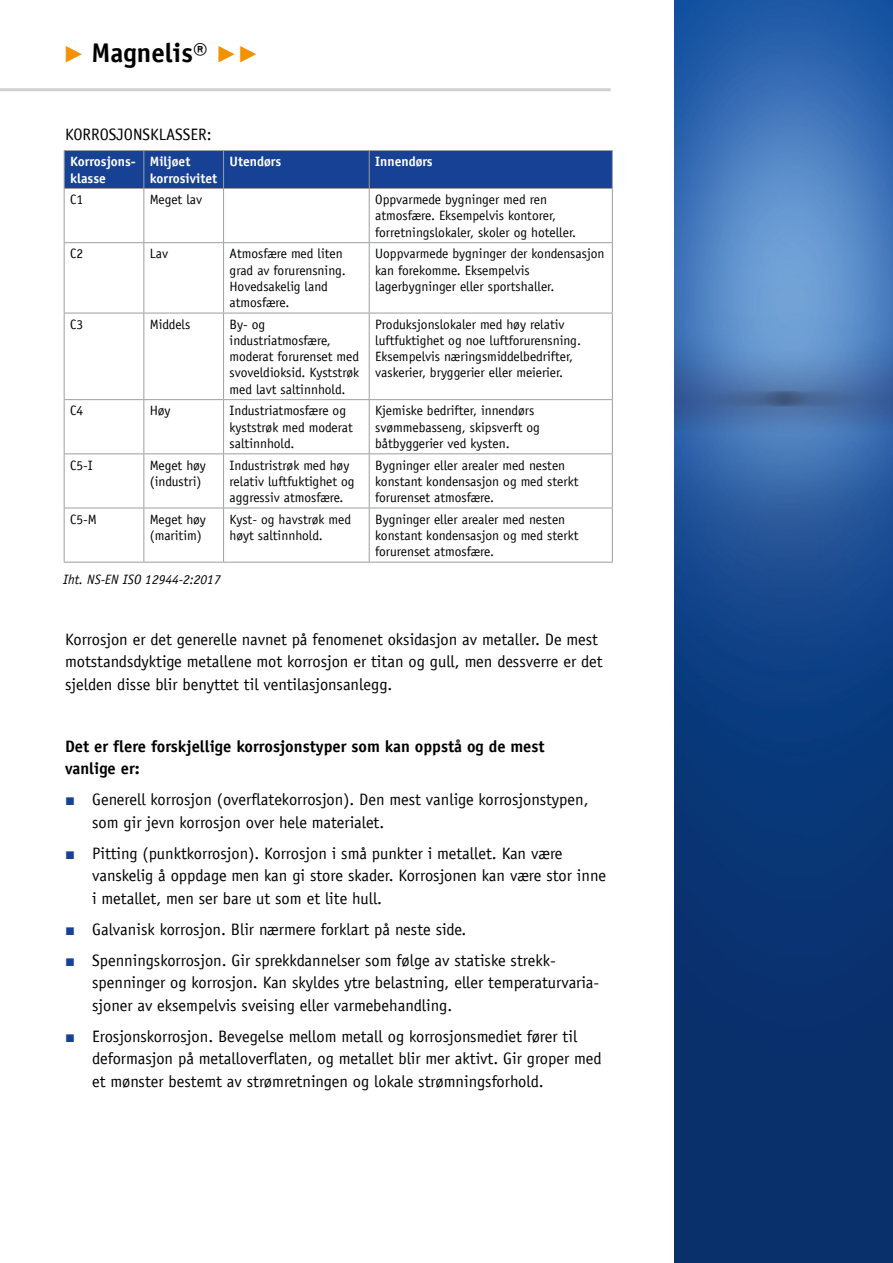
<style>
.page{position:relative;width:893px;height:1263px;background:#fff}
.page>*{position:absolute;margin:0;border:0;box-sizing:border-box;transform-origin:0 0}
.t1{font:700 27px "TROX Officina Sans";color:#000}
.t2{font:16.5px/22.5px "TROX Officina Sans";color:#000}
.t3{font:700 16.5px/22.5px "TROX Officina Sans";color:#000}
.t4{font:13.5px/16.2px "TROX Officina Sans";color:#000}
.t5{font:700 13.5px/16.2px "TROX Officina Sans";color:#fff}
.t6{font:italic 13.5px "TROX Officina Sans";color:#000}
.s1{font-family:"TROX Helvetica";font-weight:400;color:#f39200}
.s2{font-family:"Arial";color:#164194}
</style>
<div class="page">
<hr style="left:0;top:88px;width:611px;height:3px;background:#d0d0d0">
<img style="left:674px;top:0;width:219px;height:1263px">
<div style="left:65px;top:151px;width:547px;height:37px;background:#164194"></div>
<hr style="left:64px;top:150px;width:80px;height:1px;background:#9d9ea0">
<hr style="left:64px;top:151px;width:1px;height:37px;background:#9d9ea0">
<hr style="left:144px;top:150px;width:80px;height:1px;background:#9d9ea0">
<hr style="left:143px;top:151px;width:1px;height:37px;background:#9d9ea0">
<hr style="left:224px;top:150px;width:145px;height:1px;background:#9d9ea0">
<hr style="left:223px;top:151px;width:1px;height:37px;background:#9d9ea0">
<hr style="left:369px;top:150px;width:244px;height:1px;background:#9d9ea0">
<hr style="left:369px;top:151px;width:1px;height:37px;background:#9d9ea0">
<hr style="left:612px;top:151px;width:1px;height:37px;background:#9d9ea0">
<hr style="left:64px;top:188px;width:80px;height:1px;background:#9d9ea0">
<hr style="left:144px;top:188px;width:80px;height:1px;background:#9d9ea0">
<hr style="left:224px;top:188px;width:145px;height:1px;background:#9d9ea0">
<hr style="left:369px;top:188px;width:244px;height:1px;background:#9d9ea0">
<hr style="left:143px;top:189px;width:1px;height:53px;background:#9d9ea0">
<hr style="left:223px;top:189px;width:1px;height:53px;background:#9d9ea0">
<hr style="left:369px;top:189px;width:1px;height:53px;background:#9d9ea0">
<hr style="left:143px;top:243px;width:1px;height:70px;background:#9d9ea0">
<hr style="left:223px;top:243px;width:1px;height:70px;background:#9d9ea0">
<hr style="left:369px;top:243px;width:1px;height:70px;background:#9d9ea0">
<hr style="left:143px;top:313px;width:1px;height:86px;background:#9d9ea0">
<hr style="left:223px;top:313px;width:1px;height:86px;background:#9d9ea0">
<hr style="left:369px;top:313px;width:1px;height:86px;background:#9d9ea0">
<hr style="left:143px;top:400px;width:1px;height:53px;background:#9d9ea0">
<hr style="left:223px;top:400px;width:1px;height:53px;background:#9d9ea0">
<hr style="left:369px;top:400px;width:1px;height:53px;background:#9d9ea0">
<hr style="left:143px;top:454px;width:1px;height:54px;background:#9d9ea0">
<hr style="left:223px;top:454px;width:1px;height:54px;background:#9d9ea0">
<hr style="left:369px;top:454px;width:1px;height:54px;background:#9d9ea0">
<hr style="left:143px;top:508px;width:1px;height:54px;background:#9d9ea0">
<hr style="left:223px;top:508px;width:1px;height:54px;background:#9d9ea0">
<hr style="left:369px;top:508px;width:1px;height:54px;background:#9d9ea0">
<hr style="left:64px;top:189px;width:1px;height:53px;background:#9d9ea0">
<hr style="left:612px;top:189px;width:1px;height:53px;background:#9d9ea0">
<hr style="left:64px;top:242px;width:80px;height:1px;background:#9d9ea0">
<hr style="left:64px;top:243px;width:1px;height:70px;background:#9d9ea0">
<hr style="left:144px;top:242px;width:80px;height:1px;background:#9d9ea0">
<hr style="left:224px;top:242px;width:145px;height:1px;background:#9d9ea0">
<hr style="left:369px;top:242px;width:244px;height:1px;background:#9d9ea0">
<hr style="left:612px;top:243px;width:1px;height:70px;background:#9d9ea0">
<hr style="left:64px;top:313px;width:80px;height:1px;background:#9d9ea0">
<hr style="left:64px;top:313px;width:1px;height:86px;background:#9d9ea0">
<hr style="left:144px;top:313px;width:80px;height:1px;background:#9d9ea0">
<hr style="left:224px;top:313px;width:145px;height:1px;background:#9d9ea0">
<hr style="left:369px;top:313px;width:244px;height:1px;background:#9d9ea0">
<hr style="left:612px;top:313px;width:1px;height:86px;background:#9d9ea0">
<hr style="left:64px;top:399px;width:80px;height:1px;background:#9d9ea0">
<hr style="left:64px;top:400px;width:1px;height:53px;background:#9d9ea0">
<hr style="left:144px;top:399px;width:80px;height:1px;background:#9d9ea0">
<hr style="left:224px;top:399px;width:145px;height:1px;background:#9d9ea0">
<hr style="left:369px;top:399px;width:244px;height:1px;background:#9d9ea0">
<hr style="left:612px;top:400px;width:1px;height:53px;background:#9d9ea0">
<hr style="left:64px;top:453px;width:80px;height:1px;background:#9d9ea0">
<hr style="left:64px;top:454px;width:1px;height:54px;background:#9d9ea0">
<hr style="left:144px;top:453px;width:80px;height:1px;background:#9d9ea0">
<hr style="left:224px;top:453px;width:145px;height:1px;background:#9d9ea0">
<hr style="left:369px;top:453px;width:244px;height:1px;background:#9d9ea0">
<hr style="left:612px;top:454px;width:1px;height:54px;background:#9d9ea0">
<hr style="left:64px;top:508px;width:80px;height:1px;background:#9d9ea0">
<hr style="left:64px;top:508px;width:1px;height:54px;background:#9d9ea0">
<hr style="left:144px;top:508px;width:80px;height:1px;background:#9d9ea0">
<hr style="left:224px;top:508px;width:145px;height:1px;background:#9d9ea0">
<hr style="left:369px;top:508px;width:244px;height:1px;background:#9d9ea0">
<hr style="left:612px;top:508px;width:1px;height:54px;background:#9d9ea0">
<hr style="left:64px;top:562px;width:80px;height:1px;background:#9d9ea0">
<hr style="left:144px;top:562px;width:80px;height:1px;background:#9d9ea0">
<hr style="left:224px;top:562px;width:145px;height:1px;background:#9d9ea0">
<hr style="left:369px;top:562px;width:244px;height:1px;background:#9d9ea0">
<h1 class="t1" style="left:63px;top:36px;width:198px"><span class="s1">▶</span> Magnelis® <span class="s1">▶▶</span></h1>
<p class="t2" style="left:65px;top:123px;width:148px">KORROSJONSKLASSER:</p>
<p class="t5" style="left:70px;top:154px;width:67px">Korrosjons&shy;klasse</p>
<p class="t5" style="left:150px;top:154px;width:69px">Miljøet korrosivitet</p>
<p class="t5" style="left:230px;top:154px;width:53px">Utendørs</p>
<p class="t5" style="left:375px;top:154px;width:59px">Innendørs</p>
<p class="t4" style="left:70px;top:192px;width:15px">C1</p>
<p class="t4" style="left:150px;top:192px;width:54px">Meget lav</p>
<p class="t4" style="left:375px;top:192px;width:203px">Oppvarmede bygninger med ren atmosfære. Eksempelvis kontorer, forretningslokaler, skoler og hoteller.</p>
<p class="t4" style="left:70px;top:246px;width:15px">C2</p>
<p class="t4" style="left:150px;top:246px;width:20px">Lav</p>
<p class="t4" style="left:230px;top:246px;width:118px">Atmosfære med liten grad av forurensning.<br>Hovedsakelig land atmosfære.</p>
<p class="t4" style="left:375px;top:246px;width:231px">Uoppvarmede bygninger der kondensasjon kan forekomme. Eksempelvis lagerbygninger eller sportshaller.</p>
<p class="t4" style="left:70px;top:316px;width:15px">C3</p>
<p class="t4" style="left:150px;top:316px;width:42px">Middels</p>
<p class="t4" style="left:230px;top:316px;width:131px">By- og industriatmosfære, moderat forurenset med svoveldioksid. Kyststrøk med lavt saltinnhold.</p>
<p class="t4" style="left:375px;top:316px;width:207px">Produksjonslokaler med høy relativ luftfuktighet og noe luftforurensning.<br>Eksempelvis næringsmiddelbedrifter, vaskerier, bryggerier eller meierier.</p>
<p class="t4" style="left:70px;top:403px;width:15px">C4</p>
<p class="t4" style="left:150px;top:403px;width:22px">Høy</p>
<p class="t4" style="left:230px;top:403px;width:125px">Industriatmosfære og kyststrøk med moderat saltinnhold.</p>
<p class="t4" style="left:375px;top:403px;width:166px">Kjemiske bedrifter, innendørs svømmebasseng, skipsverft og båtbyggerier ved kysten.</p>
<p class="t4" style="left:70px;top:457px;width:24px">C5-I</p>
<p class="t4" style="left:150px;top:457px;width:58px">Meget høy (industri)</p>
<p class="t4" style="left:230px;top:457px;width:127px">Industristrøk med høy relativ luftfuktighet og aggressiv atmosfære.</p>
<p class="t4" style="left:375px;top:457px;width:205px">Bygninger eller arealer med nesten konstant kondensasjon og med sterkt forurenset atmosfære.</p>
<p class="t4" style="left:70px;top:511px;width:28px">C5-M</p>
<p class="t4" style="left:150px;top:511px;width:58px">Meget høy (maritim)</p>
<p class="t4" style="left:230px;top:511px;width:123px">Kyst- og havstrøk med høyt saltinnhold.</p>
<p class="t4" style="left:375px;top:511px;width:205px">Bygninger eller arealer med nesten konstant kondensasjon og med sterkt forurenset atmosfære.</p>
<p class="t6" style="left:63px;top:572px;width:159px">Iht. NS-EN ISO 12944-2:2017</p>
<p class="t2" style="left:65px;top:628px;width:539px">Korrosjon er det generelle navnet på fenomenet oksidasjon av metaller. De mest motstandsdyktige metallene mot korrosjon er titan og gull, men dessverre er det sjelden disse blir benyttet til ventilasjonsanlegg.</p>
<p class="t3" style="left:65px;top:735px;width:481px">Det er flere forskjellige korrosjonstyper som kan oppstå og de mest vanlige er:</p>
<p class="t2" style="left:92px;top:788px;width:498px;text-indent:-27px"><span class="s2">■</span> Generell korrosjon (overflatekorrosjon). Den mest vanlige korrosjonstypen, som gir jevn korrosjon over hele materialet.</p>
<p class="t2" style="left:92px;top:842px;width:515px;text-indent:-27px"><span class="s2">■</span> Pitting (punktkorrosjon). Korrosjon i små punkter i metallet. Kan være vanskelig å oppdage men kan gi store skader. Korrosjonen kan være stor inne i metallet, men ser bare ut som et lite hull.</p>
<p class="t2" style="left:65px;top:918px;width:403px"><span class="s2">■</span> Galvanisk korrosjon. Blir nærmere forklart på neste side.</p>
<p class="t2" style="left:92px;top:949px;width:509px;text-indent:-27px"><span class="s2">■</span> Spenningskorrosjon. Gir sprekkdannelser som følge av statiske strekk&shy;spenninger og korrosjon. Kan skyldes ytre belastning, eller temperaturvaria&shy;sjoner av eksempelvis sveising eller varmebehandling.</p>
<p class="t2" style="left:92px;top:1025px;width:511px;text-indent:-27px"><span class="s2">■</span> Erosjonskorrosjon. Bevegelse mellom metall og korrosjonsmediet fører til deformasjon på metalloverflaten, og metallet blir mer aktivt. Gir groper med et mønster bestemt av strømretningen og lokale strømningsforhold.</p>
</div>
